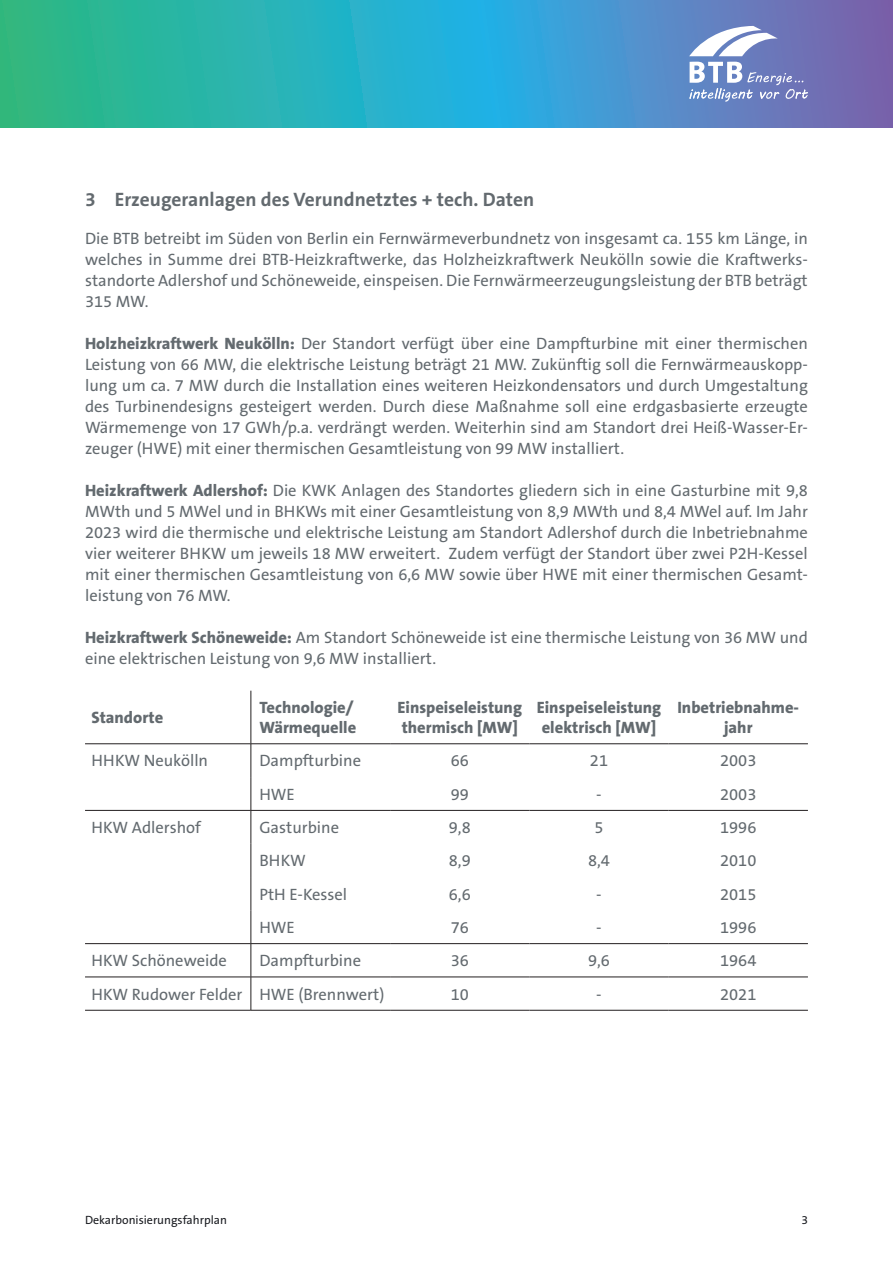
<style>
.page{position:relative;width:893px;height:1263px;background:#fff}
.page>*{position:absolute;margin:0;border:0;box-sizing:border-box;transform-origin:0 0}
.t1{font:700 19.5px "The Sans B7";color:#636a6f}
.Content{font:16.5px/21px "The Sans B5 Plain";color:#636a6f;text-align:justify}
.Content-2{font:800 16.5px/19.8px "The Sans B8";color:#636a6f}
.t2{font:12px "The Sans B5 Plain";color:#1a1c21}
.s1{font-family:"The Sans B8";font-weight:800}
</style>
<div class="page">
<svg style="left:0;top:0;width:893px;height:128px;background:#3aa2ba"></svg>
<svg style="left:689px;top:62px;width:119px;height:40px"></svg>
<svg style="left:689px;top:26px;width:89px;height:30px"></svg>
<hr style="left:85px;top:810px;width:166px;height:1px;background:#231f20">
<hr style="left:251px;top:810px;width:139px;height:1px;background:#231f20">
<hr style="left:390px;top:810px;width:139px;height:1px;background:#231f20">
<hr style="left:529px;top:810px;width:140px;height:1px;background:#231f20">
<hr style="left:669px;top:810px;width:139px;height:1px;background:#231f20">
<hr style="left:251px;top:691px;width:1px;height:52px;background:#231f20">
<hr style="left:85px;top:743px;width:166px;height:1px;background:#231f20">
<hr style="left:251px;top:743px;width:139px;height:1px;background:#231f20">
<hr style="left:251px;top:744px;width:1px;height:33px;background:#231f20">
<hr style="left:390px;top:743px;width:139px;height:1px;background:#231f20">
<hr style="left:529px;top:743px;width:140px;height:1px;background:#231f20">
<hr style="left:669px;top:743px;width:139px;height:1px;background:#231f20">
<hr style="left:251px;top:777px;width:1px;height:33px;background:#231f20">
<hr style="left:251px;top:810px;width:1px;height:34px;background:#231f20">
<hr style="left:251px;top:844px;width:1px;height:33px;background:#231f20">
<hr style="left:251px;top:877px;width:1px;height:33px;background:#231f20">
<hr style="left:251px;top:910px;width:1px;height:33px;background:#231f20">
<hr style="left:85px;top:943px;width:166px;height:1px;background:#231f20">
<hr style="left:251px;top:943px;width:139px;height:1px;background:#231f20">
<hr style="left:251px;top:944px;width:1px;height:33px;background:#231f20">
<hr style="left:390px;top:943px;width:139px;height:1px;background:#231f20">
<hr style="left:529px;top:943px;width:140px;height:1px;background:#231f20">
<hr style="left:669px;top:943px;width:139px;height:1px;background:#231f20">
<hr style="left:251px;top:977px;width:1px;height:33px;background:#231f20">
<hr style="left:85px;top:1010px;width:166px;height:1px;background:#231f20">
<hr style="left:251px;top:1010px;width:139px;height:1px;background:#231f20">
<hr style="left:390px;top:1010px;width:139px;height:1px;background:#231f20">
<hr style="left:529px;top:1010px;width:140px;height:1px;background:#231f20">
<hr style="left:669px;top:1010px;width:139px;height:1px;background:#231f20">
<hr style="left:85px;top:977px;width:166px;height:1px;background:#231f20">
<hr style="left:251px;top:977px;width:139px;height:1px;background:#231f20">
<hr style="left:390px;top:977px;width:139px;height:1px;background:#231f20">
<hr style="left:529px;top:977px;width:140px;height:1px;background:#231f20">
<hr style="left:669px;top:977px;width:139px;height:1px;background:#231f20">
<p class="t1" style="left:85px;top:189px;width:451px">3 Erzeugeranlagen des Verundnetztes + tech. Daten</p>
<p class="Content" style="left:85px;top:228px;width:724px">Die BTB betreibt im Süden von Berlin ein Fernwärmeverbundnetz von insgesamt ca. 155 km Länge, in welches in Summe drei BTB-Heizkraftwerke, das Holzheizkraftwerk Neukölln sowie die Kraftwerks&shy;standorte Adlershof und Schöneweide, einspeisen. Die Fernwärmeerzeugungsleistung der BTB beträgt 315 MW.</p>
<p class="Content" style="left:85px;top:333px;width:724px"><span class="s1">Holzheizkraftwerk Neukölln:</span> Der Standort verfügt über eine Dampfturbine mit einer thermischen Leistung von 66 MW, die elektrische Leistung beträgt 21 MW. Zukünftig soll die Fernwärmeauskopp&shy;lung um ca. 7 MW durch die Installation eines weiteren Heizkondensators und durch Umgestaltung des Turbinendesigns gesteigert werden. Durch diese Maßnahme soll eine erdgasbasierte erzeugte Wärmemenge von 17 GWh/p.a. verdrängt werden. Weiterhin sind am Standort drei Heiß-Wasser-Er&shy;zeuger (HWE) mit einer thermischen Gesamtleistung von 99 MW installiert.</p>
<p class="Content" style="left:85px;top:480px;width:724px"><span class="s1">Heizkraftwerk Adlershof:</span> Die KWK Anlagen des Standortes gliedern sich in eine Gasturbine mit 9,8<br>MWth und 5 MWel und in BHKWs mit einer Gesamtleistung von 8,9 MWth und 8,4 MWel auf. Im Jahr 2023 wird die thermische und elektrische Leistung am Standort Adlershof durch die Inbetriebnahme vier weiterer BHKW um jeweils 18 MW erweitert. Zudem verfügt der Standort über zwei P2H-Kessel mit einer thermischen Gesamtleistung von 6,6 MW sowie über HWE mit einer thermischen Gesamt&shy;leistung von 76 MW.</p>
<p class="Content" style="left:85px;top:627px;width:724px"><span class="s1">Heizkraftwerk Schöneweide:</span> Am Standort Schöneweide ist eine thermische Leistung von 36 MW und eine elektrischen Leistung von 9,6 MW installiert.</p>
<p class="Content-2" style="left:91px;top:708px;width:73px">Standorte</p>
<p class="Content-2" style="left:259px;top:698px;width:98px">Technologie/<br>Wärmequelle</p>
<p class="Content-2" style="left:397px;top:698px;width:126px">Einspeiseleistung thermisch [MW]</p>
<p class="Content-2" style="left:537px;top:698px;width:126px;text-align:center">Einspeiseleistung elektrisch [MW]</p>
<p class="Content-2" style="left:677px;top:698px;width:123px;text-align:center">Inbetriebnahme&shy;jahr</p>
<p class="Content" style="left:91px;top:751px;width:118px">HHKW Neukölln</p>
<p class="Content" style="left:259px;top:751px;width:103px">Dampfturbine</p>
<p class="Content" style="left:451px;top:751px;width:20px">66</p>
<p class="Content" style="left:590px;top:751px;width:20px">21</p>
<p class="Content" style="left:720px;top:751px;width:38px">2003</p>
<p class="Content" style="left:259px;top:784px;width:37px">HWE</p>
<p class="Content" style="left:451px;top:784px;width:20px">99</p>
<p class="Content" style="left:596px;top:784px;width:7px">-</p>
<p class="Content" style="left:720px;top:784px;width:38px">2003</p>
<p class="Content" style="left:91px;top:818px;width:111px">HKW Adlershof</p>
<p class="Content" style="left:259px;top:818px;width:81px">Gasturbine</p>
<p class="Content" style="left:449px;top:818px;width:23px">9,8</p>
<p class="Content" style="left:594px;top:818px;width:11px">5</p>
<p class="Content" style="left:720px;top:818px;width:38px">1996</p>
<p class="Content" style="left:259px;top:851px;width:48px">BHKW</p>
<p class="Content" style="left:449px;top:851px;width:23px">8,9</p>
<p class="Content" style="left:588px;top:851px;width:23px">8,4</p>
<p class="Content" style="left:720px;top:851px;width:38px">2010</p>
<p class="Content" style="left:259px;top:884px;width:89px">PtH E-Kessel</p>
<p class="Content" style="left:449px;top:884px;width:23px">6,6</p>
<p class="Content" style="left:596px;top:884px;width:7px">-</p>
<p class="Content" style="left:720px;top:884px;width:38px">2015</p>
<p class="Content" style="left:259px;top:917px;width:37px">HWE</p>
<p class="Content" style="left:451px;top:917px;width:20px">76</p>
<p class="Content" style="left:596px;top:917px;width:7px">-</p>
<p class="Content" style="left:720px;top:917px;width:38px">1996</p>
<p class="Content" style="left:91px;top:951px;width:137px">HKW Schöneweide</p>
<p class="Content" style="left:259px;top:951px;width:103px">Dampfturbine</p>
<p class="Content" style="left:451px;top:951px;width:20px">36</p>
<p class="Content" style="left:588px;top:951px;width:23px">9,6</p>
<p class="Content" style="left:720px;top:951px;width:38px">1964</p>
<p class="Content" style="left:91px;top:984px;width:153px">HKW Rudower Felder</p>
<p class="Content" style="left:259px;top:984px;width:127px">HWE (Brennwert)</p>
<p class="Content" style="left:451px;top:984px;width:20px">10</p>
<p class="Content" style="left:596px;top:984px;width:7px">-</p>
<p class="Content" style="left:720px;top:984px;width:38px">2021</p>
<p class="t2" style="left:85px;top:1213px;width:143px">Dekarbonisierungsfahrplan</p>
<p class="t2" style="left:801px;top:1213px;width:8px">3</p>
</div>
